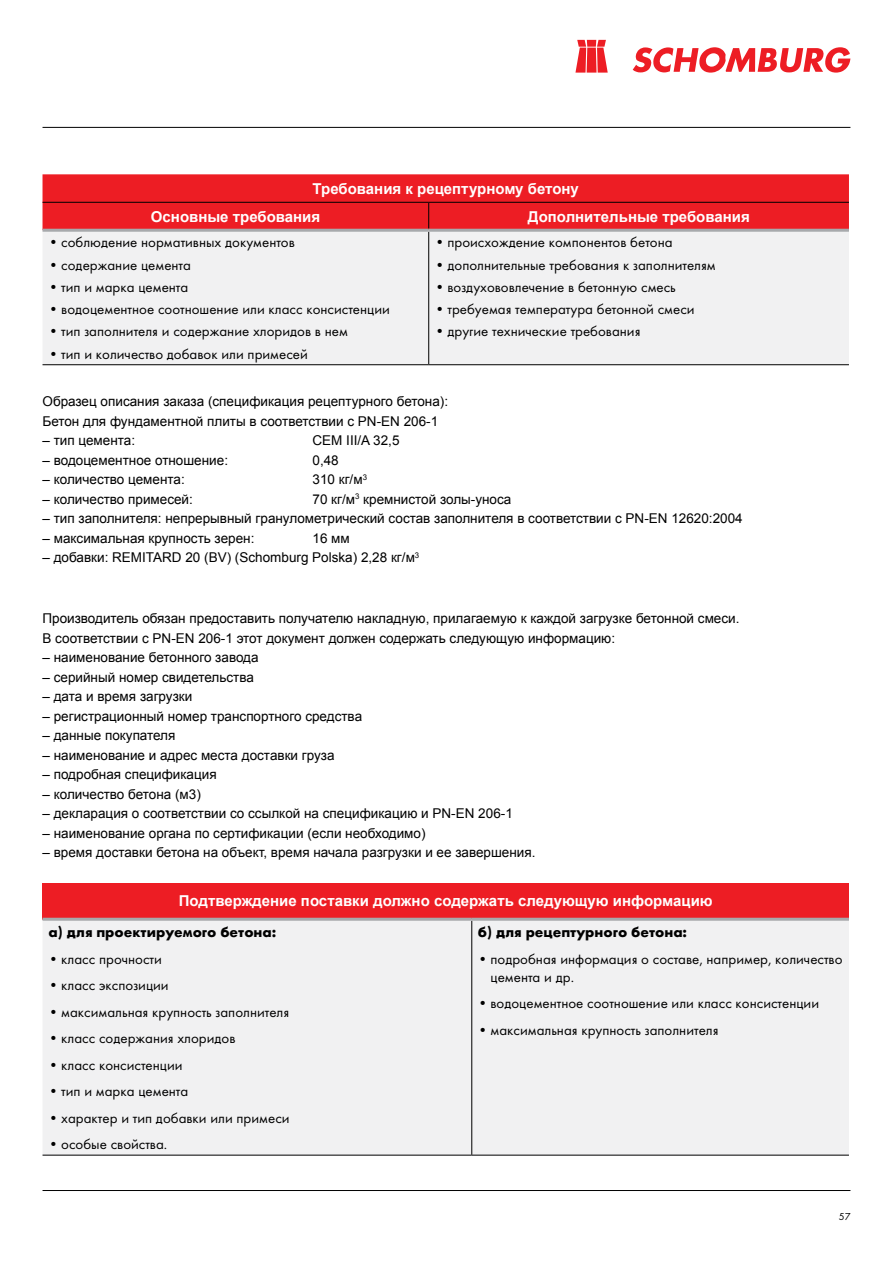
<style>
.page{position:relative;width:893px;height:1263px;background:#fff}
.page>*{position:absolute;margin:0;border:0;box-sizing:border-box;transform-origin:0 0}
.t1{font:15px/18px "Futura TOT Boo";color:#000}
.t2{font:700 15px/27.9px "Arial";color:#fff}
.t3{font:700 15px "Futura TOT";color:#000}
.t4{font:13.5px/19.5px "Arial";color:#000}
.t5{font:10.5px "Futura TOT Boo";color:#000}
</style>
<div class="page">
<hr style="left:43px;top:1190px;width:807px;height:1px;background:#000">
<svg style="left:575px;top:40px;width:33px;height:33px"></svg>
<svg style="left:633px;top:47px;width:217px;height:26px"></svg>
<div style="left:43px;top:174px;width:806px;height:55px;background:#ed1d24"></div>
<div style="left:43px;top:232px;width:806px;height:132px;background:#f1f1f2"></div>
<hr style="left:43px;top:202px;width:386px;height:1px;background:#000">
<hr style="left:429px;top:202px;width:420px;height:1px;background:#000">
<svg style="left:428px;top:203px;width:1px;height:26px"></svg>
<hr style="left:428px;top:232px;width:1px;height:132px;background:#000">
<hr style="left:43px;top:364px;width:386px;height:1px;background:#000">
<hr style="left:429px;top:364px;width:420px;height:1px;background:#000">
<hr style="left:43px;top:229px;width:386px;height:3px;background:#a7a9ac">
<hr style="left:429px;top:229px;width:420px;height:3px;background:#a7a9ac">
<div style="left:43px;top:883px;width:806px;height:36px;background:#ed1d24"></div>
<div style="left:43px;top:921px;width:806px;height:234px;background:#f1f1f2"></div>
<hr style="left:471px;top:921px;width:1px;height:234px;background:#000">
<hr style="left:43px;top:1155px;width:429px;height:1px;background:#000">
<hr style="left:472px;top:1155px;width:377px;height:1px;background:#000">
<hr style="left:43px;top:918px;width:429px;height:3px;background:#a7a9ac">
<hr style="left:472px;top:918px;width:377px;height:3px;background:#a7a9ac">
<hr style="left:43px;top:127px;width:807px;height:1px;background:#000">
<p class="t2" style="left:151px;top:175px;width:429px;text-indent:162px">Требования к рецептурному бетону<br>Основные требования</p>
<p class="t2" style="left:528px;top:203px;width:223px">Дополнительные требования</p>
<p class="t1" style="left:49px;top:233px;width:248px">• соблюдение нормативных документов</p>
<p class="t1" style="left:49px;top:256px;width:144px">• содержание цемента</p>
<p class="t1" style="left:49px;top:278px;width:141px">• тип и марка цемента</p>
<p class="t1" style="left:49px;top:300px;width:343px">• водоцементное соотношение или класс консистенции</p>
<p class="t1" style="left:49px;top:322px;width:301px">• тип заполнителя и содержание хлоридов в нем</p>
<p class="t1" style="left:49px;top:345px;width:261px">• тип и количество добавок или примесей</p>
<p class="t1" style="left:435px;top:233px;width:239px">• происхождение компонентов бетона</p>
<p class="t1" style="left:435px;top:256px;width:283px">• дополнительные требования к заполнителям</p>
<p class="t1" style="left:435px;top:278px;width:243px">• воздухововлечение в бетонную смесь</p>
<p class="t1" style="left:435px;top:300px;width:261px">• требуемая температура бетонной смеси</p>
<p class="t1" style="left:435px;top:322px;width:207px">• другие технические требования</p>
<p class="t4" style="left:43px;top:392px;width:407px">Образец описания заказа (спецификация рецептурного бетона):<br>Бетон для фундаментной плиты в соответствии с PN-EN 206-1</p>
<p class="t4" style="left:43px;top:431px;width:94px">– тип цемента:</p>
<p class="t4" style="left:313px;top:431px;width:89px">CEM III/A 32,5</p>
<p class="t4" style="left:43px;top:450px;width:187px">– водоцементное отношение:</p>
<p class="t4" style="left:313px;top:450px;width:28px">0,48</p>
<p class="t4" style="left:43px;top:470px;width:144px">– количество цемента:</p>
<p class="t4" style="left:313px;top:470px;width:56px">310 кг/м<sup>3</sup></p>
<p class="t4" style="left:43px;top:489px;width:152px">– количество примесей:</p>
<p class="t4" style="left:313px;top:489px;width:200px">70 кг/м<sup>3</sup> кремнистой золы-уноса</p>
<p class="t4" style="left:43px;top:509px;width:702px">– тип заполнителя: непрерывный гранулометрический состав заполнителя в соответствии с PN-EN 12620:2004</p>
<p class="t4" style="left:43px;top:528px;width:213px">– максимальная крупность зерен:</p>
<p class="t4" style="left:313px;top:528px;width:39px">16 мм</p>
<p class="t4" style="left:43px;top:548px;width:378px">– добавки: REMITARD 20 (BV) (Schomburg Polska) 2,28 кг/м<sup>3</sup></p>
<p class="t4" style="left:43px;top:609px;width:698px">Производитель обязан предоставить получателю накладную, прилагаемую к каждой загрузке бетонной смеси.<br>В соответствии с PN-EN 206-1 этот документ должен содержать следующую информацию:</p>
<p class="t4" style="left:43px;top:648px;width:218px">– наименование бетонного завода</p>
<p class="t4" style="left:43px;top:667px;width:213px">– серийный номер свидетельства</p>
<p class="t4" style="left:43px;top:687px;width:151px">– дата и время загрузки</p>
<p class="t4" style="left:43px;top:706px;width:321px">– регистрационный номер транспортного средства</p>
<p class="t4" style="left:43px;top:726px;width:134px">– данные покупателя</p>
<p class="t4" style="left:43px;top:745px;width:294px">– наименование и адрес места доставки груза</p>
<p class="t4" style="left:43px;top:765px;width:176px">– подробная спецификация</p>
<p class="t4" style="left:43px;top:784px;width:160px">– количество бетона (м3)</p>
<p class="t4" style="left:43px;top:804px;width:472px">– декларация о соответствии со ссылкой на спецификацию и PN-EN 206-1</p>
<p class="t4" style="left:43px;top:823px;width:385px">– наименование органа по сертификации (если необходимо)</p>
<p class="t4" style="left:43px;top:843px;width:494px">– время доставки бетона на объект, время начала разгрузки и ее завершения.</p>
<p class="t2" style="left:179px;top:887px;width:535px">Подтверждение поставки должно содержать следующую информацию</p>
<p class="t3" style="left:49px;top:923px;width:229px">а) для проектируемого бетона:</p>
<p class="t1" style="left:49px;top:949px;width:115px">• класс прочности</p>
<p class="t1" style="left:49px;top:976px;width:122px">• класс экспозиции</p>
<p class="t1" style="left:49px;top:1002px;width:242px">• максимальная крупность заполнителя</p>
<p class="t1" style="left:49px;top:1029px;width:188px">• класс содержания хлоридов</p>
<p class="t1" style="left:49px;top:1055px;width:136px">• класс консистенции</p>
<p class="t1" style="left:49px;top:1082px;width:141px">• тип и марка цемента</p>
<p class="t1" style="left:49px;top:1108px;width:243px">• характер и тип добавки или примеси</p>
<p class="t1" style="left:49px;top:1135px;width:120px">• особые свойства.</p>
<p class="t3" style="left:478px;top:923px;width:211px">б) для рецептурного бетона:</p>
<p class="t1" style="left:490px;top:949px;width:353px;text-indent:-13px">• подробная информация о составе, например, количество цемента и др.</p>
<p class="t1" style="left:478px;top:994px;width:343px">• водоцементное соотношение или класс консистенции</p>
<p class="t1" style="left:478px;top:1020px;width:242px">• максимальная крупность заполнителя</p>
<p class="t5" style="left:839px;top:1211px;width:13px">57</p>
</div>
